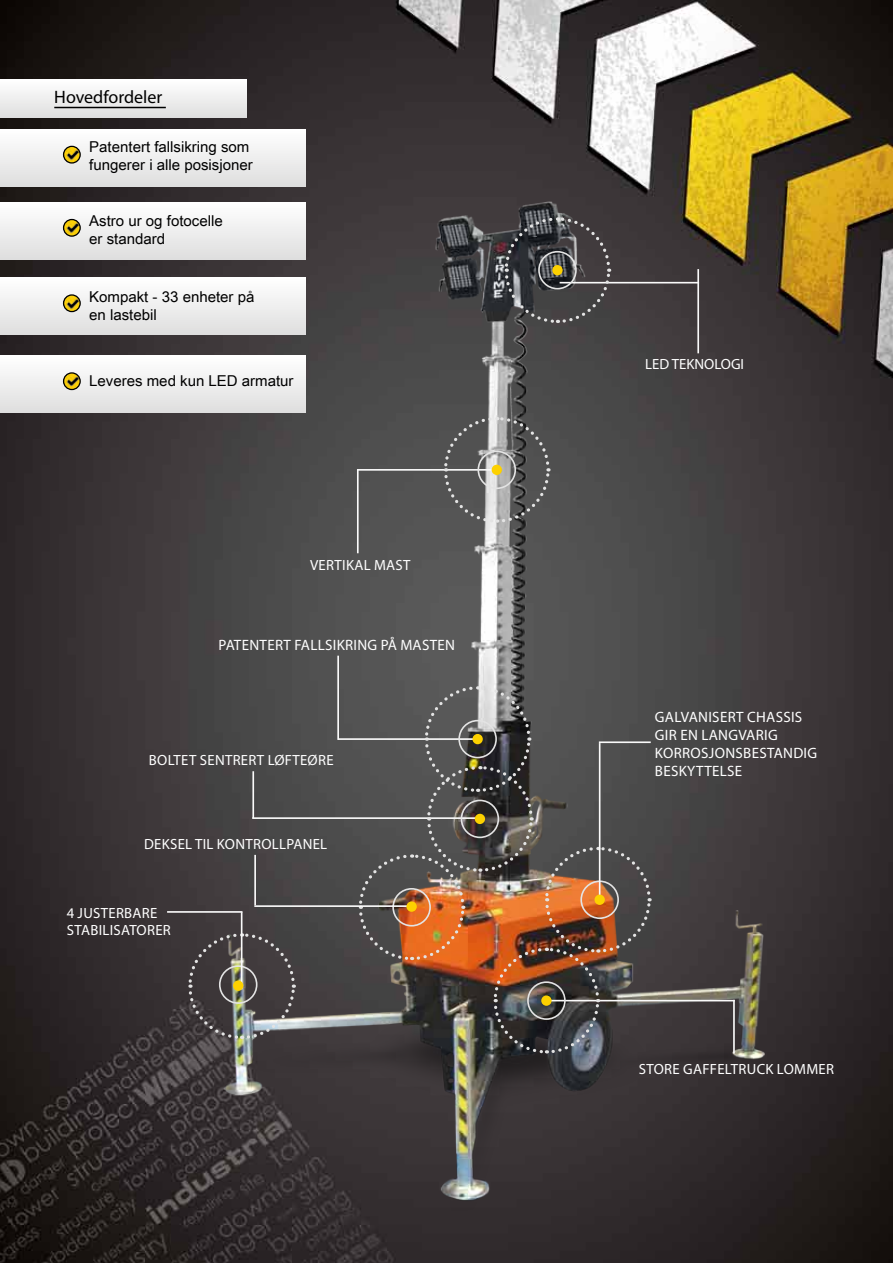
<style>
.page{position:relative;width:893px;height:1263px;background:#fff}
.page>*{position:absolute;margin:0;border:0;box-sizing:border-box;transform-origin:0 0}
.t1{font:18px "Myriad Pro";color:#000}
.t2{font:15px/18px "Arial Unicode MS";color:#000}
.t3{font:15px/18px "Myriad Pro";letter-spacing:.02em;color:#fff}
.t4{font:14.85px/17.7px "Myriad Pro";letter-spacing:.02em;color:#fff}
.t5{font:14.85px "Myriad Pro";color:#fff}
</style>
<div class="page">
<img style="left:0;top:0;width:893px;height:1263px">
<div style="left:0;top:79px;width:247px;height:39px;background:linear-gradient(to bottom,#fff,#dedede)"></div>
<div style="left:0;top:129px;width:305px;height:57px;background:linear-gradient(to bottom,#fff,#dfdfdf)"></div>
<div style="left:0;top:202px;width:305px;height:57px;background:linear-gradient(to bottom,#fff,#dfdfdf)"></div>
<div style="left:0;top:278px;width:305px;height:57px;background:linear-gradient(to bottom,#fff,#dedede)"></div>
<div style="left:0;top:356px;width:305px;height:57px;background:linear-gradient(to bottom,#fff,#dedede)"></div>
<img style="left:36px;top:53px;width:742px;height:1157px">
<hr style="left:357px;top:469px;width:140px;height:2px;background:#fafafa">
<hr style="left:357px;top:469px;width:2px;height:84px;background:#fafafa">
<hr style="left:545px;top:1000px;width:190px;height:1px;background:#fafafa">
<hr style="left:733px;top:1000px;width:2px;height:53px;background:#fafafa">
<svg style="left:442px;top:415px;width:109px;height:109px;background:#6f6f6f"></svg>
<div style="left:492px;top:465px;width:10px;height:10px;background:#fdd100;border-radius:50%"></div>
<hr style="left:560px;top:282px;width:139px;height:1px;background:#fafafa">
<hr style="left:697px;top:269px;width:2px;height:84px;background:#fafafa">
<svg style="left:503px;top:216px;width:109px;height:109px;background:#4a494c"></svg>
<div style="left:552px;top:265px;width:11px;height:10px;background:#fdd100;border-radius:50%"></div>
<hr style="left:338px;top:738px;width:140px;height:2px;background:#fafafa">
<hr style="left:337px;top:656px;width:2px;height:84px;background:#fafafa">
<hr style="left:252px;top:817px;width:226px;height:2px;background:#fafafa">
<img style="left:357px;top:684px;width:295px;height:371px">
<hr style="left:254px;top:905px;width:153px;height:2px;background:#fafafa">
<div style="left:406px;top:901px;width:11px;height:11px;background:#fdd100;border-radius:50%"></div>
<img style="left:187px;top:931px;width:110px;height:110px">
<hr style="left:167px;top:911px;width:75px;height:2px;background:#fafafa">
<hr style="left:241px;top:912px;width:1px;height:77px;background:#fafafa">
<div style="left:233px;top:980px;width:10px;height:11px;background:#fdd100;border-radius:50%"></div>
<hr style="left:252px;top:771px;width:2px;height:47px;background:#fafafa">
<hr style="left:254px;top:855px;width:2px;height:50px;background:#fafafa">
<hr style="left:54px;top:107px;width:112px;height:1px;background:#000">
<p class="t1" style="left:54px;top:86px;width:110px">HOVEDFORDELER</p>
<p class="t2" style="left:89px;top:137px;width:165px">Patentert fallsikring som fungerer i alle posisjoner</p>
<p class="t2" style="left:89px;top:211px;width:135px">Astro ur og fotocelle er standard</p>
<p class="t2" style="left:89px;top:288px;width:167px">Kompakt - 33 enheter på en lastebil</p>
<p class="t2" style="left:89px;top:371px;width:206px">Leveres med kun LED armatur</p>
<p class="t4" style="left:310px;top:556px;width:9px">VERTIKAL</p>
<p class="t4" style="left:374px;top:556px;width:10px">MAST</p>
<p class="t3" style="left:219px;top:636px;width:9px">PATENTERT</p>
<p class="t3" style="left:294px;top:636px;width:9px">FALLSIKRING</p>
<p class="t3" style="left:381px;top:636px;width:30px">PÅ MASTEN</p>
<p class="t4" style="left:149px;top:751px;width:9px">BOLTET</p>
<p class="t4" style="left:200px;top:751px;width:9px">SENTRERT</p>
<p class="t4" style="left:268px;top:751px;width:59px">LØFTEØRE</p>
<p class="t4" style="left:144px;top:835px;width:9px">DEKSEL</p>
<p class="t4" style="left:195px;top:835px;width:32px">TIL KONTROLLPANEL</p>
<p class="t4" style="left:67px;top:904px;width:91px">4 JUSTERBARE<br>STABILISATORER</p>
<p class="t5" style="left:645px;top:355px;width:100px">LED TEKNOLOGI</p>
<p class="t3" style="left:655px;top:708px;width:164px">GALVANISERT CHASSIS<br>GIR EN LANGVARIG<br>KORROSJONSBESTANDIG<br>BESKYTTELSE</p>
<p class="t4" style="left:639px;top:1060px;width:9px">STORE</p>
<p class="t4" style="left:683px;top:1060px;width:9px">GAFFELTR</p>
<p class="t4" style="left:747px;top:1060px;width:41px">UCK LOMMER</p>
</div>
